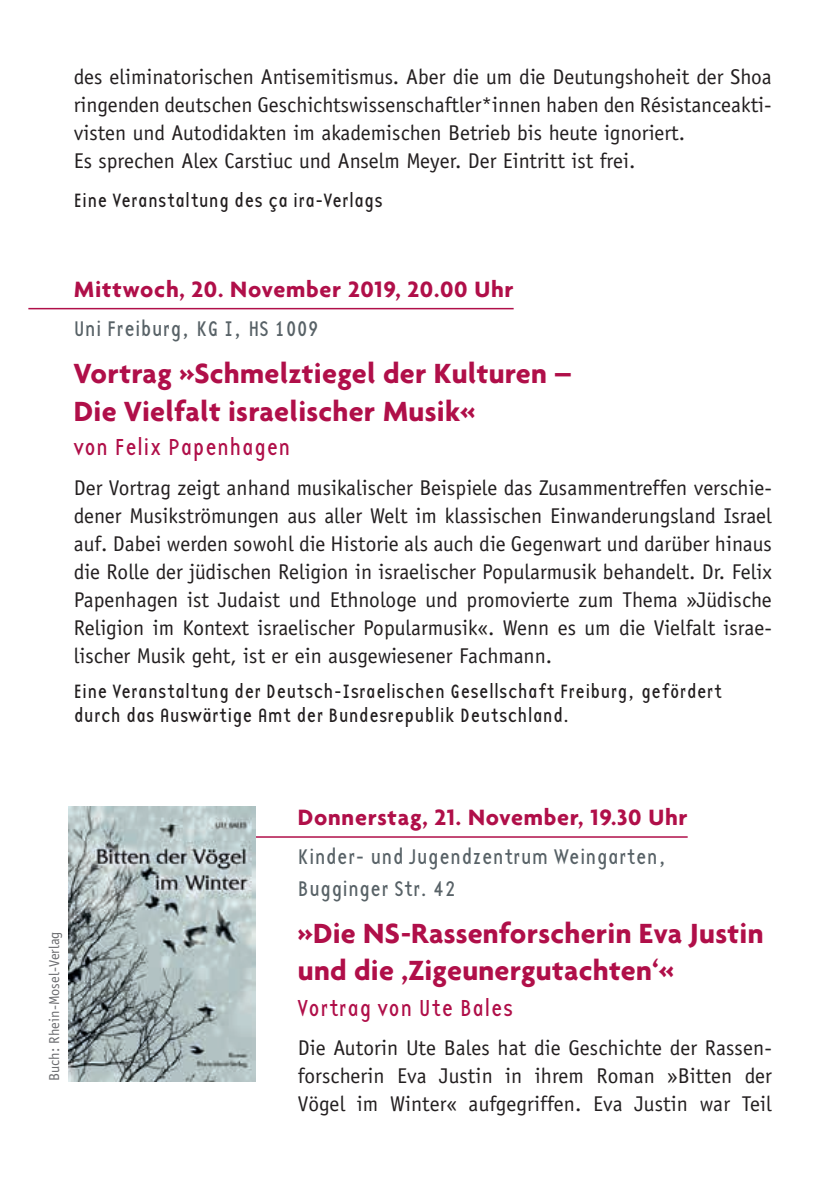
<style>
.page{position:relative;width:840px;height:1191px;background:#fff}
.page>*{position:absolute;margin:0;border:0;box-sizing:border-box;transform-origin:0 0}
.t1{font:700 30px/38px "Agenda";letter-spacing:.01em;color:#b00f49}
.t2{font:700 24px "Agenda";letter-spacing:.03em;color:#b00f49}
.t3{font:24px "Base Twelve Sans";letter-spacing:.01em;color:#b00f49}
.t4{font:22px/32px "Base Twelve Sans";letter-spacing:.005em;color:#586267}
.t5{font:21.4px/28px "Officina Sans Std";color:#231f20;text-align:justify}
.t6{font:20px/24px "Base Twelve Sans";letter-spacing:.005em;color:#231f20}
.t7{font:14.4px "Officina Sans Std";letter-spacing:.005em;color:#6c6d70}
</style>
<div class="page">
<hr style="left:28px;top:308px;width:485px;height:1px;background:#b00f49">
<hr style="left:252px;top:836px;width:435px;height:1px;background:#b00f49">
<img style="left:68px;top:806px;width:188px;height:275px">
<p class="t5" style="left:74px;top:62px;width:699px;text-align:left">des eliminatorischen Antisemitismus. Aber die um die Deutungshoheit der Shoa ringenden deutschen Geschichtswissenschaftler*innen haben den Résistanceakti&shy;visten und Autodidakten im akademischen Betrieb bis heute ignoriert.<br>Es sprechen Alex Carstiuc und Anselm Meyer. Der Eintritt ist frei.</p>
<p class="t6" style="left:74px;top:188px;width:310px">Eine Veranstaltung des ça ira-Verlags</p>
<p class="t2" style="left:74px;top:274px;width:441px">Mittwoch, 20. November 2019, 20.00 Uhr</p>
<p class="t4" style="left:74px;top:312px;width:246px">Uni Freiburg, KG I, HS 1009</p>
<h1 class="t1" style="left:74px;top:353px;width:499px">Vortrag »Schmelztiegel der Kulturen –<br>Die Vielfalt israelischer Musik«</h1>
<p class="t3" style="left:74px;top:432px;width:218px">von Felix Papenhagen</p>
<p class="t5" style="left:74px;top:473px;width:699px">Der Vortrag zeigt anhand musikalischer Beispiele das Zusammentreffen verschie&shy;dener Musikströmungen aus aller Welt im klassischen Einwanderungsland Israel auf. Dabei werden sowohl die Historie als auch die Gegenwart und darüber hinaus die Rolle der jüdischen Religion in israelischer Popularmusik behandelt. Dr. Felix Papenhagen ist Judaist und Ethnologe und promovierte zum Thema »Jüdische Religion im Kontext israelischer Popularmusik«. Wenn es um die Vielfalt israe&shy;lischer Musik geht, ist er ein ausgewiesener Fachmann.</p>
<p class="t6" style="left:74px;top:679px;width:649px">Eine Veranstaltung der Deutsch-Israelischen Gesellschaft Freiburg, gefördert durch das Auswärtige Amt der Bundesrepublik Deutschland.</p>
<p class="t7" style="left:46px;top:1081px;width:151px;rotate:-90deg">Buch: Rhein-Mosel-Verlag</p>
<p class="t2" style="left:298px;top:802px;width:391px">Donnerstag, 21. November, 19.30 Uhr</p>
<p class="t4" style="left:298px;top:840px;width:370px">Kinder- und Jugendzentrum Weingarten,<br>Bugginger Str. 42</p>
<h1 class="t1" style="left:298px;top:914px;width:467px;line-height:37px">»Die NS-Rassenforscherin Eva Justin und die ‚Zigeunergutachten‘«</h1>
<p class="t3" style="left:298px;top:992px;width:216px">Vortrag von Ute Bales</p>
<p class="t5" style="left:298px;top:1034px;width:475px">Die Autorin Ute Bales hat die Geschichte der Rassen&shy;forscherin Eva Justin in ihrem Roman »Bitten der Vögel im Winter« aufgegriffen. Eva Justin war Teil</p>
</div>
